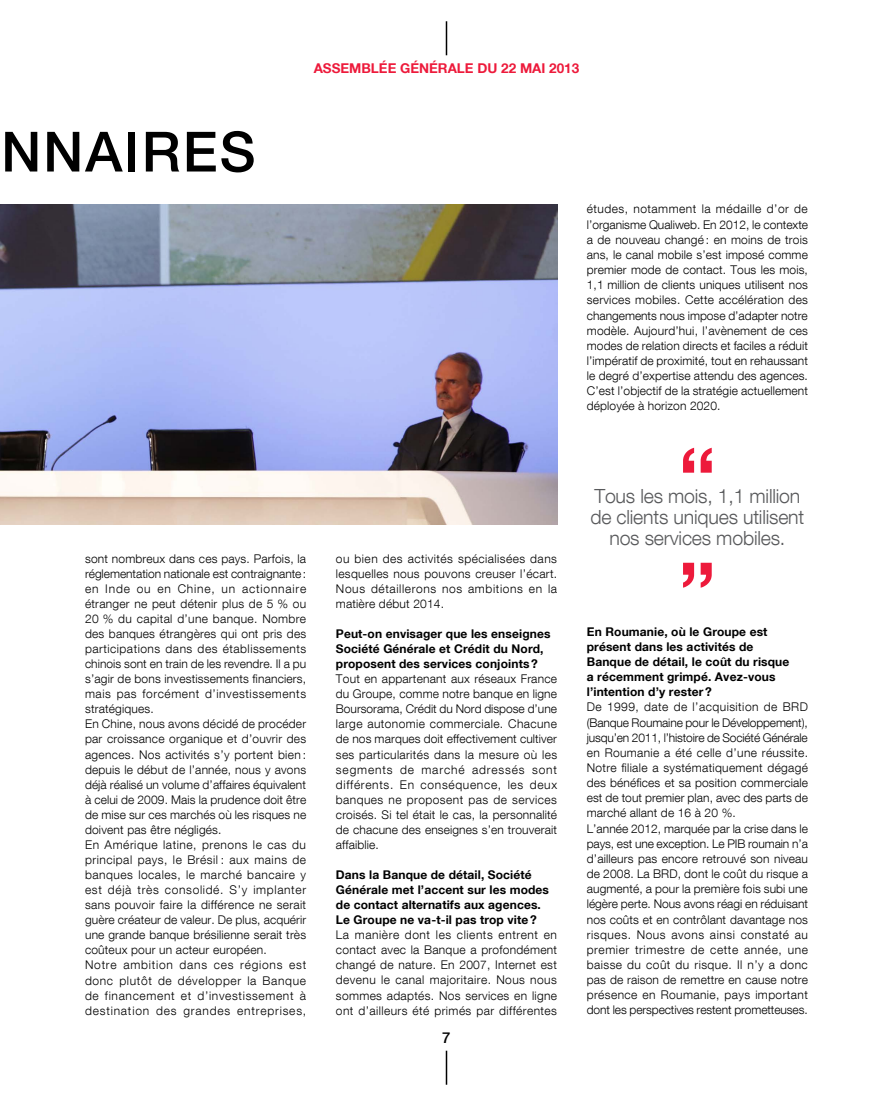
<style>
.page{position:relative;width:893px;height:1106px;background:#fff}
.page>*{position:absolute;margin:0;border:0;box-sizing:border-box;transform-origin:0 0}
.t1{font:500 55.5px "Helvetica Neue LT Com";letter-spacing:.035em;color:#000}
.t2{font:300 19.5px/21px "Helvetica Neue LT Com";letter-spacing:-.01em;color:#58595b;text-align:center}
.t3{font:500 15px "Helvetica Neue LT Com";color:#000}
.t4{font:700 13.5px "Helvetica Neue LT Com";color:#ed1a3b}
.t5{font:300 12px/15px "Helvetica Neue LT Com";letter-spacing:.015em;color:#000;text-align:justify}
.t6{font:700 12px/15px "Helvetica Neue LT Com";letter-spacing:.01em;color:#000}
</style>
<div class="page">
<hr style="left:446px;top:1050px;width:1px;height:34px;background:#000">
<hr style="left:446px;top:21px;width:1px;height:34px;background:#000">
<svg style="left:683px;top:448px;width:29px;height:24px"></svg>
<svg style="left:683px;top:563px;width:29px;height:24px"></svg>
<img style="left:0;top:205px;width:557px;height:319px">
<h1 class="t1" style="left:1px;top:118px;width:256px">NNAIRES</h1>
<p class="t4" style="left:314px;top:60px;width:267px">ASSEMBLÉE GÉNÉRALE DU 22 mai 2013</p>
<p class="t5" style="left:587px;top:201px;width:223px">études, notamment la médaille d’or de l’organisme Qualiweb. En 2012, le contexte a de nouveau changé : en moins de trois ans, le canal mobile s’est imposé comme premier mode de contact. Tous les mois, 1,1 million de clients uniques utilisent nos services mobiles. Cette accélération des changements nous impose d’adapter notre modèle. Aujourd’hui, l’avènement de ces modes de relation directs et faciles a réduit l’impératif de proximité, tout en rehaussant le degré d’expertise attendu des agences.<br>C’est l’objectif de la stratégie actuellement déployée à horizon 2020.</p>
<h2 class="t2" style="left:590px;top:485px;width:215px">Tous les mois, 1,1 million de clients uniques utilisent nos services mobiles.</h2>
<p class="t5" style="left:85px;top:550px;width:223px;text-align:left">sont nombreux dans ces pays. Parfois, la réglementation nationale est contraignante: en Inde ou en Chine, un actionnaire étranger ne peut détenir plus de 5 % ou 20 % du capital d’une banque. Nombre des banques étrangères qui ont pris des participations dans des établissements chinois sont en train de les revendre. Il a pu s’agir de bons investissements financiers, mais pas forcément d’investissements stratégiques.<br>En Chine, nous avons décidé de procéder par croissance organique et d’ouvrir des agences. Nos activités s’y portent bien : depuis le début de l’année, nous y avons déjà réalisé un volume d’affaires équivalent à celui de 2009. Mais la prudence doit être de mise sur ces marchés où les risques ne doivent pas être négligés.<br>En Amérique latine, prenons le cas du principal pays, le Brésil : aux mains de banques locales, le marché bancaire y est déjà très consolidé. S’y implanter sans pouvoir faire la différence ne serait guère créateur de valeur. De plus, acquérir une grande banque brésilienne serait très coûteux pour un acteur européen.<br>Notre ambition dans ces régions est donc plutôt de développer la Banque de financement et d’investissement à destination des grandes entreprises,</p>
<p class="t5" style="left:336px;top:550px;width:223px">ou bien des activités spécialisées dans lesquelles nous pouvons creuser l’écart.<br>Nous détaillerons nos ambitions en la matière début 2014.</p>
<p class="t6" style="left:336px;top:626px;width:216px">Peut-on envisager que les enseignes<br>Société Générale et Crédit du Nord, proposent des services conjoints ?</p>
<p class="t5" style="left:336px;top:671px;width:223px">Tout en appartenant aux réseaux France du Groupe, comme notre banque en ligne Boursorama, Crédit du Nord dispose d’une large autonomie commerciale. Chacune de nos marques doit effectivement cultiver ses particularités dans la mesure où les segments de marché adressés sont différents. En conséquence, les deux banques ne proposent pas de services croisés. Si tel était le cas, la personnalité de chacune des enseignes s’en trouverait affaiblie.</p>
<p class="t6" style="left:336px;top:866px;width:215px">Dans la Banque de détail, Société Générale met l’accent sur les modes de contact alternatifs aux agences.<br>Le Groupe ne va-t-il pas trop vite ?</p>
<p class="t5" style="left:336px;top:927px;width:223px">La manière dont les clients entrent en contact avec la Banque a profondément changé de nature. En 2007, Internet est devenu le canal majoritaire. Nous nous sommes adaptés. Nos services en ligne ont d’ailleurs été primés par différentes</p>
<p class="t3" style="left:442px;top:1028px;width:10px">7</p>
<p class="t6" style="left:587px;top:623px;width:204px">En Roumanie, où le Groupe est présent dans les activités de<br>Banque de détail, le coût du risque a récemment grimpé. Avez-vous l’intention d’y rester ?</p>
<p class="t5" style="left:587px;top:699px;width:223px;text-align:left">De 1999, date de l’acquisition de BRD (Banque Roumaine pour le Développement), jusqu’en 2011, l’histoire de Société Générale en Roumanie a été celle d’une réussite.<br>Notre filiale a systématiquement dégagé des bénéfices et sa position commerciale est de tout premier plan, avec des parts de marché allant de 16 à 20 %.<br>L’année 2012, marquée par la crise dans le pays, est une exception. Le PIB roumain n’a d’ailleurs pas encore retrouvé son niveau de 2008. La BRD, dont le coût du risque a augmenté, a pour la première fois subi une légère perte. Nous avons réagi en réduisant nos coûts et en contrôlant davantage nos risques. Nous avons ainsi constaté au premier trimestre de cette année, une baisse du coût du risque. Il n’y a donc pas de raison de remettre en cause notre présence en Roumanie, pays important dont les perspectives restent prometteuses.</p>
</div>
